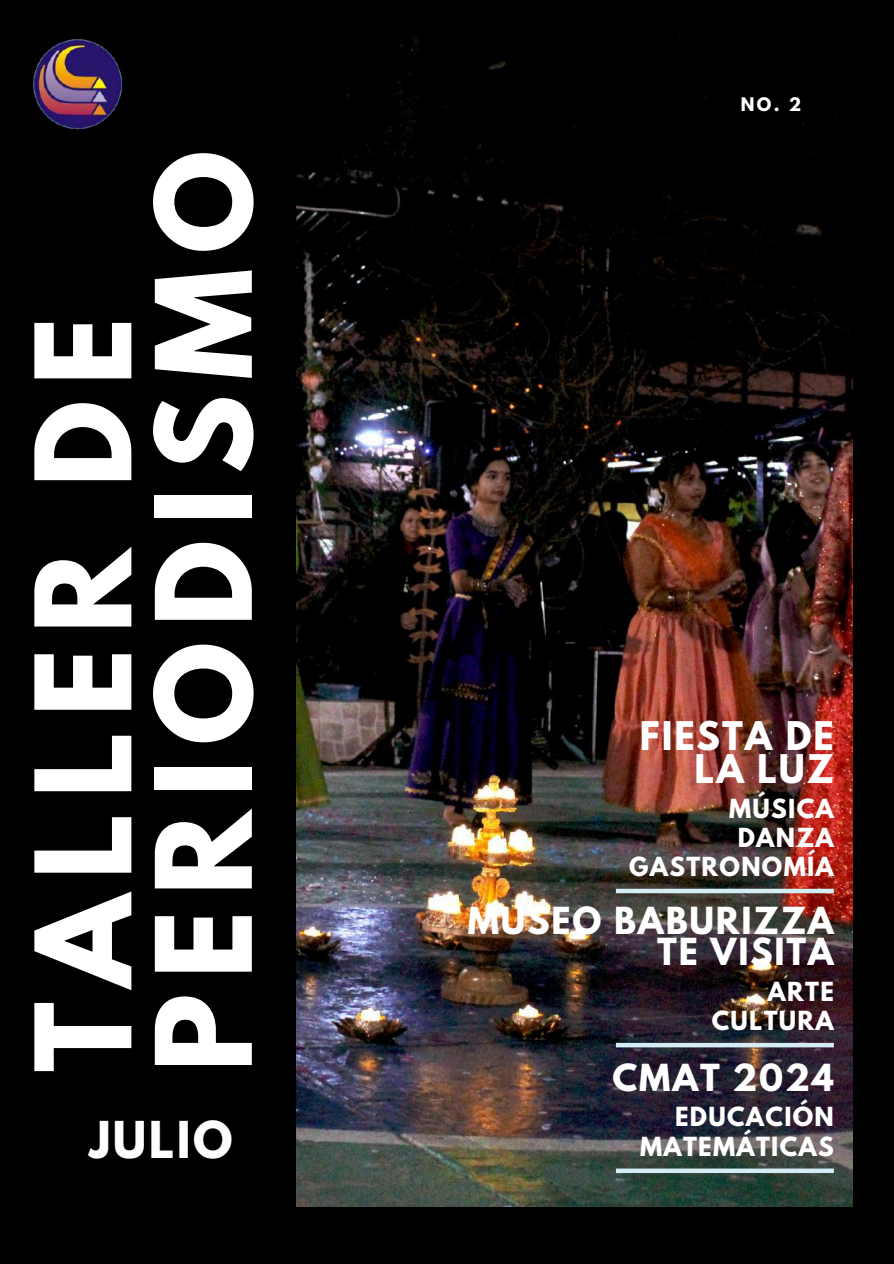
<style>
.page{position:relative;width:894px;height:1264px;background:#fff}
.page>*{position:absolute;margin:0;border:0;box-sizing:border-box;transform-origin:0 0}
.t1{font:700 117.45px/120.3px "League Spartan";letter-spacing:.13em;color:#fff}
.t2{font:700 45px "League Spartan";letter-spacing:.055em;color:#fff}
.t3{font:700 34.95px/32.7px "League Spartan";letter-spacing:.055em;color:#fff;text-align:right}
.t4{font:700 33px/31.5px "League Spartan";letter-spacing:.055em;color:#fff;text-align:right}
.t5{font:700 23.4px/29.2px "League Spartan";letter-spacing:.055em;color:#fff;text-align:right}
.t6{font:700 16.65px "League Spartan";color:#fff}
</style>
<div class="page">
<div style="left:0;top:0;width:893px;height:1263px;background:#000"></div>
<img style="left:297px;top:38px;width:555px;height:1167px">
<div style="left:615px;top:888px;width:218px;height:5px;background:#d4edf4"></div>
<div style="left:615px;top:1042px;width:218px;height:5px;background:#d4edf4"></div>
<svg style="left:615px;top:1168px;width:218px;height:4px"></svg>
<img style="left:33px;top:39px;width:90px;height:91px">
<h1 class="t1" style="left:39px;top:1072px;width:923px;rotate:-90deg">TALLER DE<br>PERIODISMO</h1>
<h2 class="t2" style="left:89px;top:1117px;width:145px">JULIO</h2>
<p class="t6" style="left:740px;top:96px;width:62px">NO. 2</p>
<h3 class="t3" style="left:639px;top:724px;width:195px">FIESTA DE<br>LA LUZ</h3>
<p class="t5" style="left:629px;top:796px;width:206px">MÚSICA<br>DANZA<br>GASTRONOMÍA</p>
<h3 class="t4" style="left:467px;top:908px;width:367px">MUSEO BABURIZZA<br>TE VISITA</h3>
<p class="t5" style="left:711px;top:979px;width:124px">ARTE<br>CULTURA</p>
<h3 class="t4" style="left:612px;top:1066px;width:223px">CMAT 2024</h3>
<p class="t5" style="left:640px;top:1105px;width:195px">EDUCACIÓN<br>MATEMÁTICAS</p>
</div>
